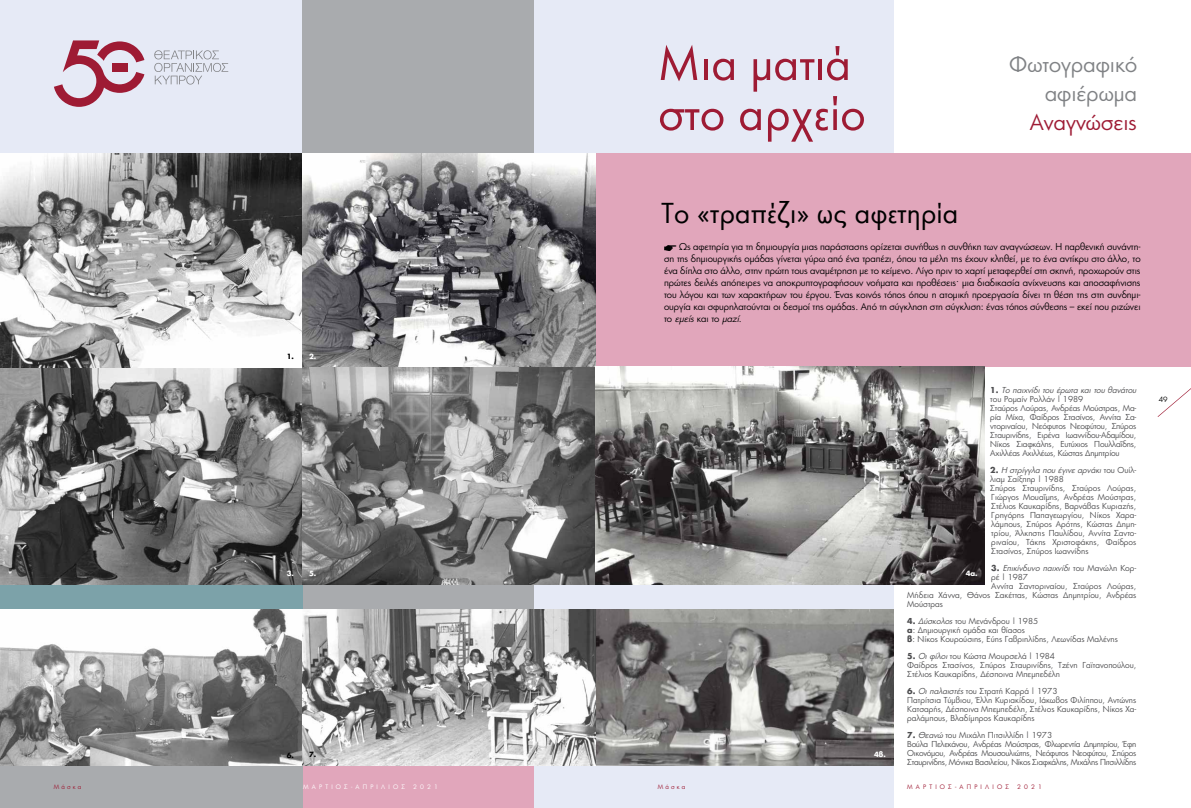
<style>
.page{position:relative;width:1191px;height:808px;background:#fff}
.page>*{position:absolute;margin:0;border:0;box-sizing:border-box;transform-origin:0 0}
.t1{font:50px/50px "Wuerth";color:#9e1b34}
.t2{font:30px "Wuerth";color:#000}
.t3{font:21px/29px "PF Futura Neu";color:#808285;text-align:right}
.t4{font:21px "PF Futura Neu";color:#9e1b34}
.t5{font:9.2px/12px "PF Futura Neu";letter-spacing:-.01em;color:#000;text-align:justify}
.t6{font:8px/9px "PF Futura Neu";color:#4d4d4f}
.t7{font:8px/9px "PF Futura Neu";letter-spacing:-.02em;color:#4d4d4f}
.t8{font:8px/9px "PF Futura Neu";letter-spacing:-.035em;color:#4d4d4f}
.t9{font:italic 8px "PF Futura Neu";color:#4d4d4f}
.t10{font:700 7px "PF Futura Neu";color:#fff}
.t11{font:700 7px "PF Futura Neu";color:#000}
.t12{font:7px "PF Futura Neu";color:#000}
.t13{font:6px "PF Futura Neu";letter-spacing:.53em;color:#9e1b34}
.t14{font:6px "PF Futura Neu";letter-spacing:.53em;color:#fff}
.s1{font-style:italic}
.s2{font-weight:700}
.s3{font-weight:700;font-style:normal}
.s4{font-style:normal}
</style>
<div class="page">
<div style="left:0;top:0;width:893px;height:808px;background:#e6eaf6"></div>
<div style="left:595px;top:154px;width:596px;height:213px;background:#e1a6bb"></div>
<div style="left:302px;top:0;width:231px;height:808px;background:#a9abae"></div>
<div style="left:302px;top:638px;width:231px;height:170px;background:#e1a6bb"></div>
<div style="left:0;top:570px;width:302px;height:167px;background:#7ca2a9"></div>
<div style="left:0;top:675px;width:302px;height:133px;background:#a9abae"></div>
<svg style="left:54px;top:40px;width:90px;height:67px"></svg>
<div style="left:112px;top:63px;width:16px;height:8px;background:#9e1b34"></div>
<svg style="left:154px;top:50px;width:74px;height:35px"></svg>
<svg style="left:1157px;top:388px;width:34px;height:29px"></svg>
<img style="left:0;top:367px;width:302px;height:217px">
<img style="left:0;top:153px;width:302px;height:214px">
<img style="left:302px;top:153px;width:293px;height:431px">
<img style="left:595px;top:367px;width:390px;height:217px">
<img style="left:0;top:609px;width:302px;height:156px">
<svg style="left:595px;top:609px;width:298px;height:156px;background:#848381"></svg>
<svg style="left:302px;top:609px;width:293px;height:156px;background:#ababab"></svg>
<svg style="left:664px;top:245px;width:12px;height:6px"></svg>
<h1 class="t1" style="left:658px;top:36px;width:210px">Μια ματιά στο αρχείο</h1>
<h3 class="t3" style="left:1009px;top:50px;width:129px">Φωτογραφικό αφιέρωμα</h3>
<h3 class="t4" style="left:1030px;top:109px;width:109px">Αναγνώσεις</h3>
<p class="t11" style="left:287px;top:351px;width:9px">1.</p>
<p class="t10" style="left:309px;top:351px;width:9px">2.</p>
<h2 class="t2" style="left:661px;top:192px;width:298px">Το «τραπέζι» ως αφετηρία</h2>
<p class="t5" style="left:664px;top:240px;width:478px">☞ Ως αφετηρία για τη δημιουργία μιας παράστασης ορίζεται συνήθως η συνθήκη των αναγνώσεων. Η παρθενική συνάντη&shy;ση της δημιουργικής ομάδας γίνεται γύρω από ένα τραπέζι, όπου τα μέλη της έχουν κληθεί, με το ένα αντίκρυ στο άλλο, το ένα δίπλα στο άλλο, στην πρώτη τους αναμέτρηση με το κείμενο. Λίγο πριν το χαρτί μεταφερθεί στη σκηνή, προχωρούν στις πρώτες δειλές απόπειρες να αποκρυπτογραφήσουν νοήματα και προθέσεις. μια διαδικασία ανίχνευσης και αποσαφήνισης του λόγου και των χαρακτήρων του έργου. Ένας κοινός τόπος όπου η ατομική προεργασία δίνει τη θέση της στη συνδημι&shy;ουργία και σφυρηλατούνται οι δεσμοί της ομάδας. Από τη σύγκληση στη σύγκλιση: ένας τόπος σύνθεσης – εκεί που ριζώνει τ ο <span class="s1">εμείς</span>κα ι τ ο <span class="s1">μαζί</span>.</p>
<p class="t7" style="left:990px;top:386px;width:150px"><span class="s2">1 .</span> <span class="s1">Το παιχνίδι του έρωτα και του θανάτου </span>του Ρομαίν Ρολλάν | 1989<br>Σταύρος Λούρας, Ανδρέας Μούστρας, Μα&shy;ρία Μίχα, Φαίδρος Στασίνος, Αννίτα Σα&shy;ντοριναίου, Νεόφυτος Νεοφύτου, Σπύρος Σταυρινίδης, Ειρένα Ιωαννίδου-Αδαμίδου, Νίκος Σιαφκάλης, Ευτύχιος Πουλλαΐδης, Αχιλλέας Αχιλλέως, Κώστας Δημητρίου</p>
<p class="t6" style="left:990px;top:466px;width:148px"><span class="s2">2 .</span> <span class="s1">Η στρίγγλα που έγινεαρνάκι</span>τ ο υ Ο υ ίλ&shy;λιαμ Σαίξπηρ | 1988<br>Σπύρος Σταυρινίδης, Σταύρος Λούρας, Γιώργος Μουαΐμης, Ανδρέας Μούστρας, Στέλιος Καυκαρίδης, Βαρνάβας Κυριαζής, Γρηγόρης Παπαγεωργίου, Νίκος Χαρα&shy;λάμπους, Σπύρος Αρότης, Κώστας Δημη&shy;τρίου, Άλκηστις Παυλίδου, Αννίτα Σαντο&shy;ριναίου, Τάκης Χριστοφάκης, Φαίδρος Στασίνος, Σπύρος Ιωαννίδης</p>
<p class="t9" style="left:991px;top:563px;width:146px"><span class="s3">3 .</span> Επικίνδυνο παιχνίδι <span class="s4">το υ Μα νώλ η Κο ρ -</span></p>
<p class="t6" style="left:991px;top:573px;width:38px">ρέ | 1987</p>
<p class="t6" style="left:991px;top:582px;width:147px">Αννίτα Σαντοριναίου, Σταύρος Λούρας,</p>
<p class="t6" style="left:907px;top:591px;width:230px">Μήδεια Χάννα, Θάνος Σακέττας, Κώστας Δημητρίου, Ανδρέας</p>
<p class="t6" style="left:907px;top:600px;width:37px">Μούστρας</p>
<p class="t6" style="left:907px;top:617px;width:212px"><span class="s2">4.</span> <span class="s1">Δύσκολος</span>του Μενάνδρου | 1985<br><span class="s2">α</span>: Δημιουργική ομάδα και θίασος<br><span class="s2">β</span>: Νίκος Κουρούσιης, Εύης Γαβριηλίδης, Λεωνίδας Μαλένης</p>
<p class="t6" style="left:907px;top:652px;width:231px"><span class="s2">5.</span> <span class="s1">Οιφίλοι</span>του Κώστα Μουρσελά | 1984<br>Φαίδρος Στασίνος, Σπύρος Σταυρινίδης, Τζένη Γαϊτανοπούλου,<br>Στέλιος Καυκαρίδης, Δέσποινα Μπεμπεδέλη</p>
<p class="t6" style="left:907px;top:687px;width:231px"><span class="s2">6.</span> <span class="s1">Οιπαλαιστές</span>του Στρατή Καρρά | 1973<br>Πατρίτσια Τύμβιου, Έλλη Κυριακίδου, Ιάκωβος Φιλίππου, Αντώνης Κατσαρής, Δέσποινα Μπεμπεδέλη, Στέλιος Καυκαρίδης, Νίκος Χα&shy;ραλάμπους, Βλαδίμηρος Καυκαρίδης</p>
<p class="t8" style="left:907px;top:731px;width:231px"><span class="s2">7.</span> <span class="s1">Θεανώ</span> του Μιχάλη Πιτσιλλίδη | 1973<br>Βούλα Πελεκάνου, Ανδρέας Μούστρας, Φλωρεντία Δημητρίου, Έφη Οικονόμου, Ανδρέας Μουσουλιώτης, Νεόφυτος Νεοφύτου, Σπύρος Σταυρινίδης, Μόνικα Βασιλείου, Νίκος Σιαφκάλης, Μιχάλης Πιτσιλλίδης</p>
<p class="t10" style="left:287px;top:568px;width:9px">3.</p>
<p class="t10" style="left:965px;top:569px;width:13px">4α.</p>
<p class="t10" style="left:309px;top:568px;width:9px">5.</p>
<p class="t11" style="left:287px;top:750px;width:31px">6. 7.</p>
<p class="t10" style="left:874px;top:750px;width:13px">4β.</p>
<p class="t13" style="left:54px;top:783px;width:29px">Μάσκα</p>
<p class="t14" style="left:303px;top:783px;width:103px">ΜΑΡΤΙΟΣ-ΑΠΡΙΛΙΟΣ</p>
<p class="t14" style="left:413px;top:783px;width:26px">2021</p>
<p class="t13" style="left:658px;top:783px;width:29px">Μάσκα</p>
<p class="t13" style="left:907px;top:783px;width:103px">ΜΑΡΤΙΟΣ-ΑΠΡΙΛΙΟΣ</p>
<p class="t13" style="left:1017px;top:783px;width:26px">2021</p>
<p class="t12" style="left:1158px;top:395px;width:10px">49</p>
</div>
